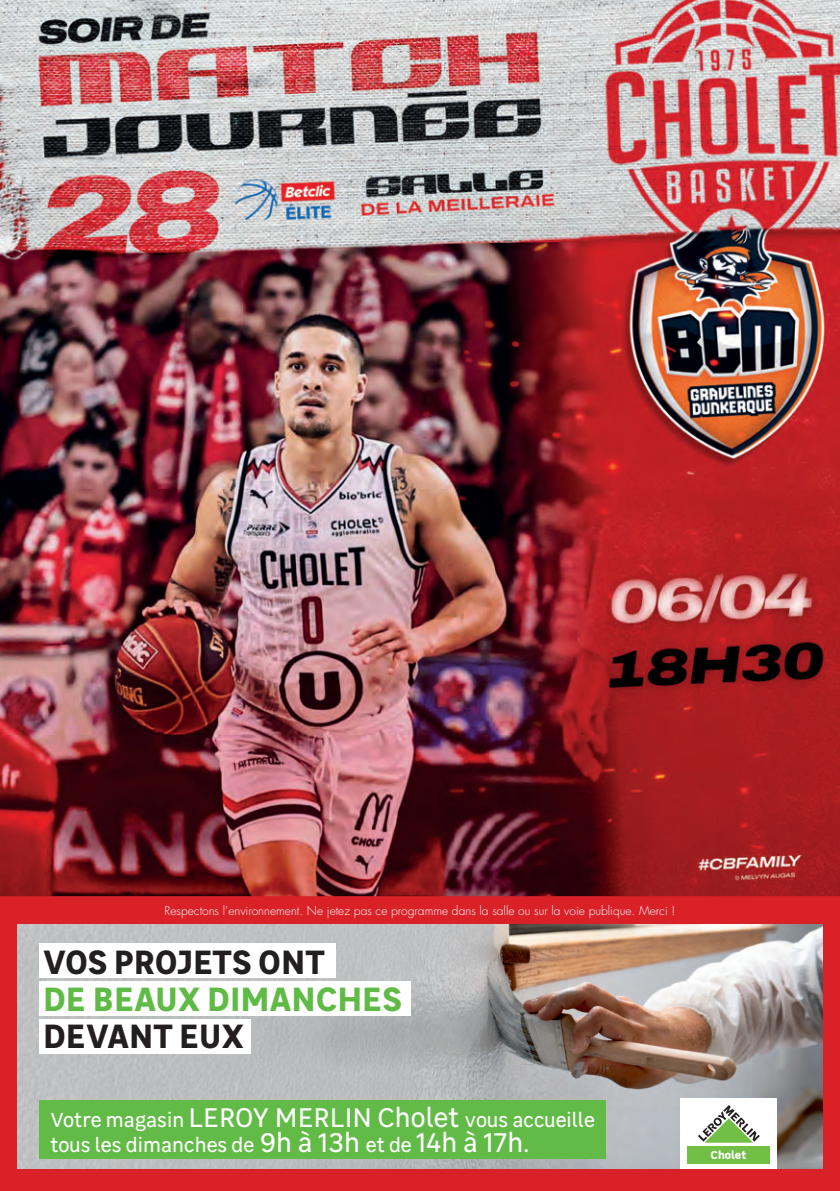
<style>
.page{position:relative;width:840px;height:1191px;background:#fff}
.page>*{position:absolute;margin:0;border:0;box-sizing:border-box;transform-origin:0 0}
.t1{font:700 33.6px "Leroy Merlin Sans";letter-spacing:-.01em;color:#231f20}
.t2{font:700 33.6px "Leroy Merlin Sans";color:#60bb46}
.t3{font:20.2px/25.2px "Leroy Merlin Sans";color:#fff}
.t4{font:300 12px "Futura";color:#fff}
.t5{font:700 11.4px "Leroy Merlin Sans";color:#fff}
.s1{font-size:27px}
</style>
<div class="page">
<img style="left:0;top:0;width:839px;height:896px">
<div style="left:0;top:908px;width:839px;height:283px;background:#da2128"></div>
<div style="left:0;top:896px;width:839px;height:18px;background:#da2128"></div>
<img style="left:17px;top:924px;width:805px;height:244px">
<div style="left:39px;top:981px;width:372px;height:35px;background:#fff"></div>
<div style="left:39px;top:943px;width:296px;height:35px;background:#fff"></div>
<div style="left:39px;top:1019px;width:212px;height:34px;background:#fff"></div>
<div style="left:39px;top:1100px;width:566px;height:58px;background:#62bb47"></div>
<div style="left:679px;top:1098px;width:97px;height:70px;background:#fff"></div>
<svg style="left:698px;top:1105px;width:61px;height:37px"></svg>
<div style="left:686px;top:1146px;width:83px;height:17px;background:#71bf44"></div>
<p class="t4" style="left:164px;top:903px;width:512px">Respectons l’environnement. Ne jetez pas ce programme dans la salle ou sur la voie publique. Merci !</p>
<h1 class="t1" style="left:43px;top:934px;width:284px">VOS PROJETS ONT</h1>
<h1 class="t2" style="left:43px;top:971px;width:360px">DE BEAUX DIMANCHES</h1>
<h1 class="t1" style="left:43px;top:1008px;width:202px">DEVANT EUX</h1>
<h2 class="t3" style="left:51px;top:1105px;width:545px">Votre magasin <span class="s1">LEROY MERLIN Cholet</span> vous accueille tous les dimanches de <span class="s1">9h à 13h</span> et de <span class="s1">14h à 17h.</span></h2>
<p class="t5" style="left:710px;top:1145px;width:37px">Cholet</p>
</div>
